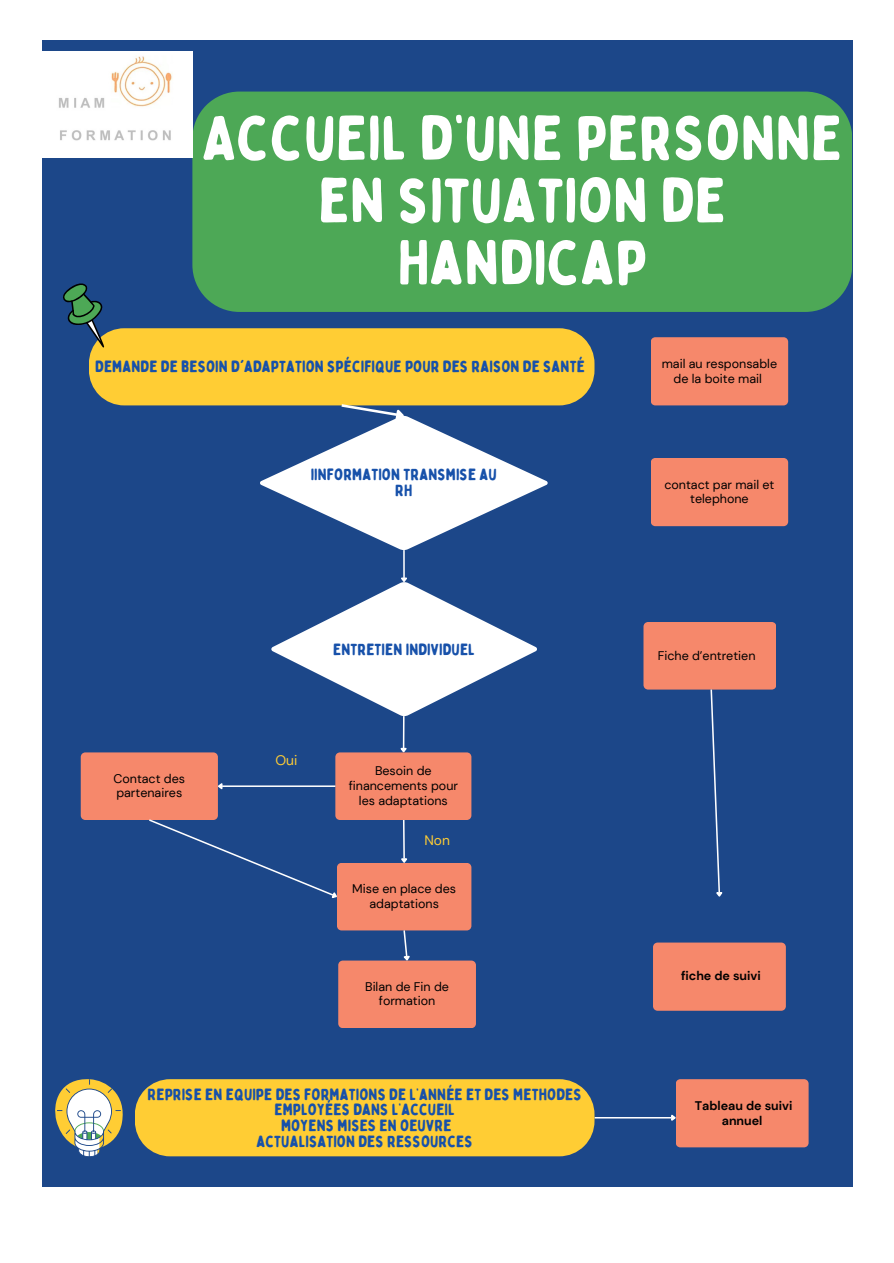
<style>
.page{position:relative;width:894px;height:1263px;background:#fff}
.page>*{position:absolute;margin:0;border:0;box-sizing:border-box;transform-origin:0 0}
.t1{font:62.55px/62.2px "Bobby Jones Soft";color:#fff;text-align:center}
.t2{font:16.2px/15.8px "Bobby Jones Soft";color:#1751aa;text-align:center}
.t3{font:13.8px "DM Sans";color:#ffcd34}
.t4{font:12.45px/14.9px "DM Sans";color:#000;text-align:center}
.t5{font:700 12.45px/14.9px "DM Sans";color:#000;text-align:center}
</style>
<div class="page">
<div style="left:42px;top:40px;width:810px;height:1147px;background:#1c4789"></div>
<hr style="left:403px;top:716px;width:1px;height:32px;background:#fff">
<svg style="left:643px;top:622px;width:133px;height:275px"></svg>
<svg style="left:81px;top:746px;width:394px;height:282px"></svg>
<hr style="left:594px;top:1117px;width:77px;height:1px;background:#fff">
<div style="left:192px;top:92px;width:660px;height:220px;background:#4da856"></div>
<svg style="left:55px;top:1079px;width:68px;height:78px"></svg>
<svg style="left:63px;top:275px;width:531px;height:441px"></svg>
<div style="left:651px;top:337px;width:137px;height:68px;background:#f6886b"></div>
<div style="left:651px;top:458px;width:137px;height:68px;background:#f6886b"></div>
<div style="left:653px;top:942px;width:132px;height:69px;background:#f6886b"></div>
<div style="left:135px;top:1079px;width:459px;height:77px;background:#ffcd34"></div>
<div style="left:669px;top:1079px;width:139px;height:68px;background:#f6886b"></div>
<img style="left:42px;top:52px;width:150px;height:105px">
<p class="t1" style="left:202px;top:108px;width:641px">ACCUEIL D’UNE PERSONNE<br>EN SITUATION DE<br>HANDICAP</p>
<p class="t2" style="left:95px;top:359px;width:491px">DEMANDE DE BESOIN D'ADAPTATION SPÉCIFIQUE POUR DES RAISON DE SANTÉ</p>
<p class="t2" style="left:310px;top:467px;width:188px">IINFORMATION TRANSMISE AU<br>RH</p>
<p class="t4" style="left:113px;top:771px;width:73px;text-align:left">Contact des partenaires</p>
<p class="t2" style="left:333px;top:641px;width:143px">ENTRETIEN INDIVIDUEL</p>
<p class="t3" style="left:275px;top:751px;width:23px">Oui</p>
<p class="t4" style="left:348px;top:764px;width:111px">Besoin de financements pour les adaptations</p>
<p class="t3" style="left:424px;top:832px;width:27px">Non</p>
<p class="t4" style="left:352px;top:881px;width:105px">Mise en place des adaptations</p>
<p class="t4" style="left:365px;top:979px;width:85px">Bilan de Fin de formation</p>
<p class="t2" style="left:147px;top:1086px;width:435px">REPRISE EN EQUIPE DES FORMATIONS DE L’ANNÉE ET DES METHODES<br>EMPLOYÉES DANS L’ACCUEIL</p>
<p class="t2" style="left:281px;top:1118px;width:172px">MOYENS MISES EN OEUVRE</p>
<p class="t2" style="left:256px;top:1134px;width:218px">ACTUALISATION DES RESSOURCES</p>
<p class="t4" style="left:661px;top:356px;width:117px">mail au responsable de la boite mail</p>
<p class="t4" style="left:664px;top:477px;width:111px">contact par mail et telephone</p>
<p class="t4" style="left:657px;top:648px;width:99px">Fiche d’entretien</p>
<p class="t5" style="left:680px;top:969px;width:81px">fiche de suivi</p>
<p class="t5" style="left:694px;top:1098px;width:99px">Tableau de suivi annuel</p>
</div>
